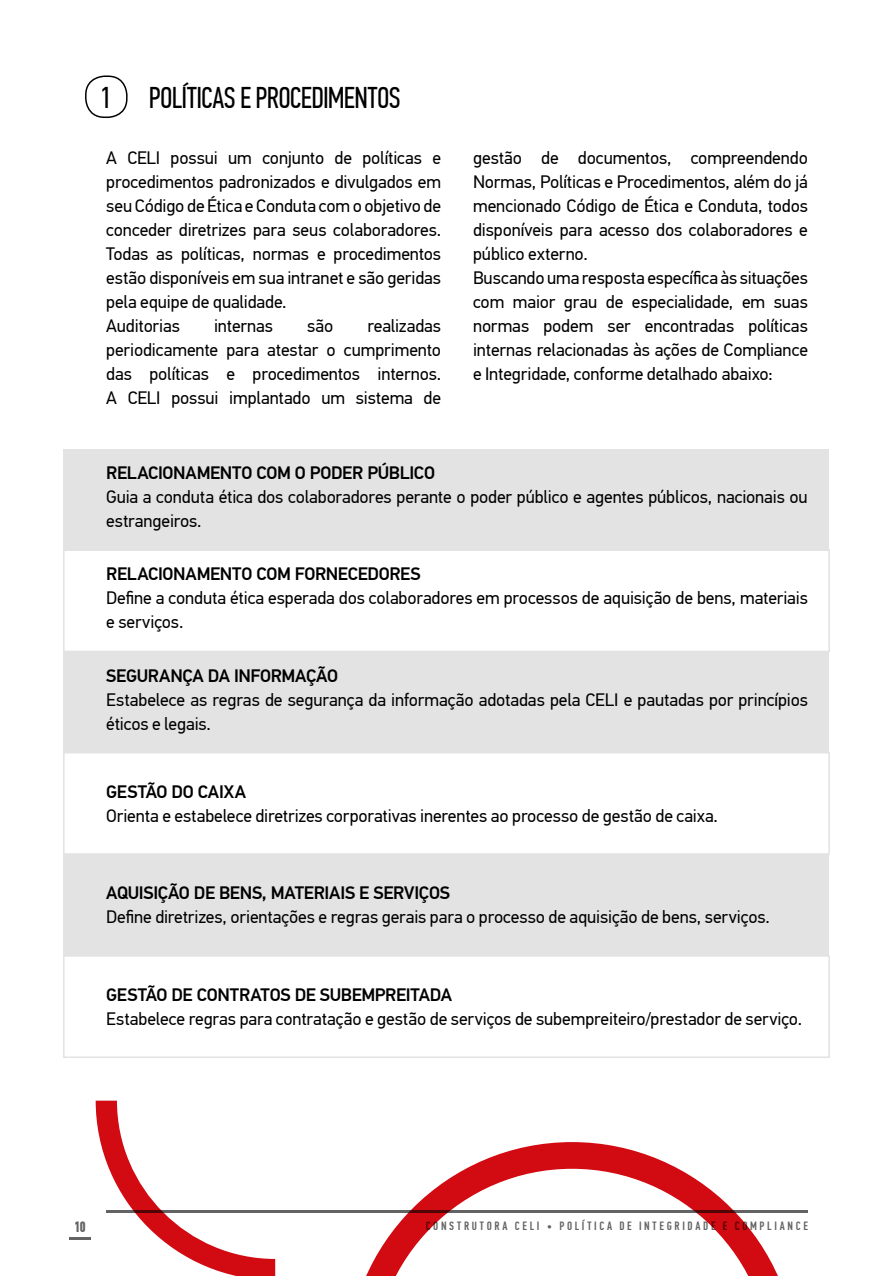
<style>
.page{position:relative;width:893px;height:1276px;background:#fff}
.page>*{position:absolute;margin:0;border:0;box-sizing:border-box;transform-origin:0 0}
.t1{font:30px "PF Din Text Comp Pro";letter-spacing:-.015em;color:#000}
.t2{font:18px/24px "PF Din Text Pro";letter-spacing:-.005em;color:#000}
.t3{font:500 18px "PF Din Text Pro";letter-spacing:-.02em;color:#000}
.t4{font:700 15px "PF Din Text Comp Pro";color:#646363}
.t5{font:500 12px "PF Din Text Comp Pro";letter-spacing:.225em;color:#646363}
</style>
<div class="page">
<hr style="left:106px;top:1210px;width:702px;height:2px;background:#646363">
<hr style="left:69px;top:1237px;width:21px;height:2px;background:#646363">
<div style="left:64px;top:449px;width:765px;height:101px;background:#e3e3e3"></div>
<div style="left:63px;top:549px;width:767px;height:103px;border:2px solid #e3e3e3"></div>
<div style="left:63px;top:752px;width:767px;height:102px;border:2px solid #e3e3e3"></div>
<div style="left:63px;top:955px;width:767px;height:103px;border:2px solid #e3e3e3"></div>
<div style="left:64px;top:854px;width:765px;height:101px;background:#e3e3e3"></div>
<div style="left:64px;top:651px;width:765px;height:101px;background:#e3e3e3"></div>
<div style="left:85px;top:75px;width:43px;height:43px;border:2px solid #000;border-radius:19px"></div>
<svg style="left:347px;top:1142px;width:450px;height:134px"></svg>
<svg style="left:96px;top:1100px;width:179px;height:176px"></svg>
<h1 class="t1" style="left:100px;top:81px;width:13px">1</h1>
<h1 class="t1" style="left:149px;top:81px;width:253px">POLÍTICAS E PROCEDIMENTOS</h1>
<p class="t2" style="left:106px;top:146px;width:336px">A CELI possui um conjunto de políticas e procedimentos padronizados e divulgados em seu Código de Ética e Conduta com o objetivo de conceder diretrizes para seus colaboradores.<br>Todas as políticas, normas e procedimentos estão disponíveis em sua intranet e são geridas pela equipe de qualidade.<br>Auditorias</p>
<p class="t2" style="left:106px;top:314px;width:336px;text-align:justify;text-indent:261px">realizadas periodicamente para atestar o cumprimento das políticas e procedimentos internos.<br>A CELI possui implantado um sistema de</p>
<p class="t2" style="left:214px;top:314px;width:61px">internas</p>
<p class="t2" style="left:307px;top:314px;width:28px">são</p>
<p class="t2" style="left:473px;top:146px;width:336px">gestão de documentos, compreendendo Normas, Políticas e Procedimentos, além do já mencionado Código de Ética e Conduta, todos disponíveis para acesso dos colaboradores e público externo.<br>Buscando uma resposta específica às situações com maior grau de especialidade, em suas normas podem ser encontradas políticas internas relacionadas às ações de Compliance e Integridade, conforme detalhado abaixo:</p>
<p class="t3" style="left:106px;top:462px;width:330px">RELACIONAMENTO COM O PODER PÚBLICO</p>
<p class="t2" style="left:106px;top:485px;width:703px">Guia a conduta ética dos colaboradores perante o poder público e agentes públicos, nacionais ou estrangeiros.</p>
<p class="t3" style="left:106px;top:563px;width:316px">RELACIONAMENTO COM FORNECEDORES</p>
<p class="t2" style="left:106px;top:586px;width:703px">Define a conduta ética esperada dos colaboradores em processos de aquisição de bens, materiais e serviços.</p>
<p class="t3" style="left:106px;top:664px;width:233px">SEGURANÇA DA INFORMAÇÃO</p>
<p class="t2" style="left:106px;top:687px;width:703px">Estabelece as regras de segurança da informação adotadas pela CELI e pautadas por princípios éticos e legais.</p>
<p class="t3" style="left:106px;top:781px;width:141px">GESTÃO DO CAIXA</p>
<p class="t2" style="left:106px;top:804px;width:613px">Orienta e estabelece diretrizes corporativas inerentes ao processo de gestão de caixa.</p>
<p class="t3" style="left:106px;top:882px;width:345px">AQUISIÇÃO DE BENS, MATERIAIS E SERVIÇOS</p>
<p class="t2" style="left:106px;top:905px;width:665px">Define diretrizes, orientações e regras gerais para o processo de aquisição de bens, serviços.</p>
<p class="t3" style="left:106px;top:984px;width:347px">GESTÃO DE CONTRATOS DE SUBEMPREITADA</p>
<p class="t2" style="left:106px;top:1007px;width:697px">Estabelece regras para contratação e gestão de serviços de subempreiteiro/prestador de serviço.</p>
<p class="t4" style="left:74px;top:1217px;width:14px">10</p>
<p class="t5" style="left:426px;top:1218px;width:384px">CONSTRUTORA CELI • POLÍTICA DE INTEGRIDADE E COMPLIANCE</p>
</div>
